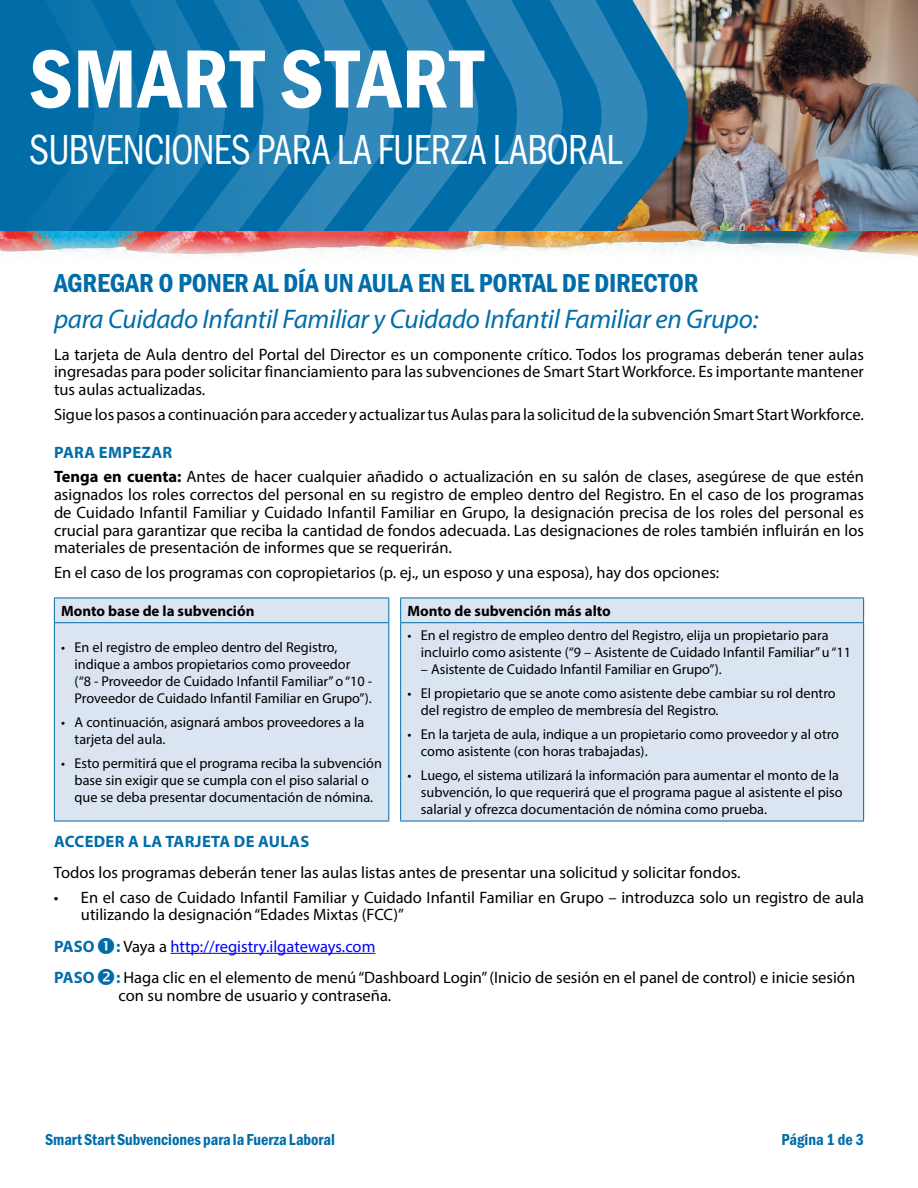
<style>
.page{position:relative;width:918px;height:1188px;background:#fff}
.page>*{position:absolute;margin:0;border:0;box-sizing:border-box;transform-origin:0 0}
.t1{font:85.5px "Franklin Gothic URW Con Dem";letter-spacing:.01em;color:#fff}
.t2{font:43.5px "Franklin Gothic URW Cond";letter-spacing:-.02em;color:#fff;scale:.9 1}
.t3{font:italic 27px "Myriad Pro";letter-spacing:-.01em;color:#006da9}
.t4{font:27px "Franklin Gothic URW Con Dem";letter-spacing:-.01em;color:#006da9}
.t5{font:16.5px/17.9px "Myriad Pro";color:#000}
.t6{font:16.5px "Franklin Gothic URW Con Dem";color:#006da9}
.t7{font:16.5px "Myriad Pro";color:#00f}
.t8{font:700 16.5px "Myriad Pro";letter-spacing:.02em;color:#006da9}
.t9{font:700 15px "Myriad Pro";color:#000}
.t10{font:14.25px/17.1px "Myriad Pro";color:#000}
.s1{font-weight:700;color:#006da9}
.s2{font-weight:700}
.s3{color:#000}
</style>
<div class="page">
<svg style="left:0;top:0;width:581px;height:224px;fill:#046faa"></svg>
<img style="left:581px;top:0;width:337px;height:224px">
<div style="left:0;top:224px;width:918px;height:145px;background:#000;opacity:.3"></div>
<img style="left:0;top:236px;width:918px;height:119px">
<div style="left:0;top:275px;width:917px;height:126px;background:#fff"></div>
<hr style="left:171px;top:953px;width:204px;height:1px;background:#00f">
<div style="left:55px;top:598px;width:808px;height:223px;background:#dbe4f1"></div>
<hr style="left:54px;top:598px;width:335px;height:1px;background:#006da9">
<svg style="left:54px;top:598px;width:1px;height:24px"></svg>
<svg style="left:388px;top:598px;width:1px;height:24px"></svg>
<hr style="left:400px;top:598px;width:464px;height:1px;background:#006da9">
<svg style="left:400px;top:598px;width:1px;height:24px"></svg>
<svg style="left:863px;top:598px;width:1px;height:24px"></svg>
<hr style="left:54px;top:622px;width:335px;height:1px;background:#006da9">
<hr style="left:54px;top:623px;width:1px;height:198px;background:#006da9">
<hr style="left:388px;top:623px;width:1px;height:198px;background:#006da9">
<hr style="left:400px;top:622px;width:464px;height:1px;background:#006da9">
<hr style="left:400px;top:623px;width:1px;height:198px;background:#006da9">
<hr style="left:863px;top:623px;width:1px;height:198px;background:#006da9">
<hr style="left:54px;top:821px;width:335px;height:1px;background:#006da9">
<hr style="left:400px;top:821px;width:464px;height:1px;background:#006da9">
<h1 class="t1" style="left:29px;top:22px;width:456px">SMART START</h1>
<h2 class="t2" style="left:29px;top:118px;width:660px">SUBVENCIONES PARA LA FUERZA LABORAL</h2>
<h3 class="t4" style="left:54px;top:265px;width:646px">AGREGAR O PONER AL DÍA UN AULA EN EL PORTAL DE DIRECTOR</h3>
<h3 class="t3" style="left:54px;top:302px;width:706px">para Cuidado Infantil Familiar y Cuidado Infantil Familiar en Grupo:</h3>
<p class="t5" style="left:54px;top:345px;width:812px;text-align:justify">La tarjeta de Aula dentro del Portal del Director es un componente crítico. Todos los programas deberán tener aulas ingresadas para poder solicitar financiamiento para las subvenciones de Smart Start Workforce. Es importante mantener tus aulas actualizadas.</p>
<p class="t5" style="left:54px;top:405px;width:812px">Sigue los pasos a continuación para acceder y actualizar tus Aulas para la solicitud de la subvención Smart Start Workforce.</p>
<p class="t5" style="left:54px;top:440px;width:812px;line-height:24.6px"><span class="s1">PARA EMPEZAR<br></span><span class="s2">Tenga en cuenta:</span> Antes de hacer cualquier añadido o actualización en su salón de clases, asegúrese de que estén</p>
<p class="t5" style="left:54px;top:485px;width:812px;text-align:justify">asignados los roles correctos del personal en su registro de empleo dentro del Registro. En el caso de los programas de Cuidado Infantil Familiar y Cuidado Infantil Familiar en Grupo, la designación precisa de los roles del personal es crucial para garantizar que reciba la cantidad de fondos adecuada. Las designaciones de roles también influirán en los materiales de presentación de informes que se requerirán.</p>
<p class="t5" style="left:54px;top:563px;width:667px">En el caso de los programas con copropietarios (p. ej., un esposo y una esposa), hay dos opciones:</p>
<p class="t9" style="left:61px;top:601px;width:195px">Monto base de la subvención</p>
<p class="t9" style="left:407px;top:601px;width:205px">Monto de subvención más alto</p>
<p class="t10" style="left:75px;top:639px;width:299px;text-indent:-13px">• En el registro de empleo dentro del Registro, indique a ambos propietarios como proveedor<br>(“8 - Proveedor de Cuidado Infantil Familiar” o “10 - Proveedor de Cuidado Infantil Familiar en Grupo”).</p>
<p class="t10" style="left:75px;top:714px;width:291px;text-indent:-13px">• A continuación, asignará ambos proveedores a la tarjeta del aula.</p>
<p class="t10" style="left:61px;top:755px;width:322px;text-align:center">• Esto permitirá que el programa reciba la subvención base sin exigir que se cumpla con el piso salarial o<br>que se deba presentar documentación de nómina.</p>
<p class="t10" style="left:421px;top:627px;width:432px;text-indent:-13px">• En el registro de empleo dentro del Registro, elija un propietario para incluirlo como asistente (“9 – Asistente de Cuidado Infantil Familiar” u “11</p>
<p class="t10" style="left:421px;top:661px;width:302px">– Asistente de Cuidado Infantil Familiar en Grupo”).</p>
<p class="t10" style="left:421px;top:685px;width:416px;text-indent:-13px">• El propietario que se anote como asistente debe cambiar su rol dentro del registro de empleo de membresía del Registro.</p>
<p class="t10" style="left:421px;top:726px;width:420px;text-indent:-13px">• En la tarjeta de aula, indique a un propietario como proveedor y al otro como asistente (con horas trabajadas).</p>
<p class="t10" style="left:421px;top:767px;width:423px;text-indent:-13px">• Luego, el sistema utilizará la información para aumentar el monto de la subvención, lo que requerirá que el programa pague al asistente el piso salarial y ofrezca documentación de nómina como prueba.</p>
<p class="t8" style="left:54px;top:830px;width:257px">ACCEDER A LA TARJETA DE AULAS</p>
<p class="t5" style="left:54px;top:863px;width:688px">Todos los programas deberán tener las aulas listas antes de presentar una solicitud y solicitar fondos.</p>
<p class="t5" style="left:81px;top:888px;width:785px;text-indent:-27px">• En el caso de Cuidado Infantil Familiar y Cuidado Infantil Familiar en Grupo – introduzca solo un registro de aula utilizando la designación “Edades Mixtas (FCC)”</p>
<p class="t8" style="left:54px;top:935px;width:42px">PASO</p>
<p class="t7" style="left:116px;top:936px;width:261px"><span class="s1">:</span> <span class="s3">Vaya a</span> http://registry.ilgateways.com</p>
<p class="t8" style="left:54px;top:967px;width:42px">PASO</p>
<p class="t5" style="left:116px;top:968px;width:741px"><span class="s1">:</span> Haga clic en el elemento de menú “Dashboard Login” (Inicio de sesión en el panel de control) e inicie sesión con su nombre de usuario y contraseña.</p>
<p class="t6" style="left:45px;top:1128px;width:292px">Smart Start Subvenciones para la Fuerza Laboral</p>
<p class="t6" style="left:781px;top:1128px;width:84px">Página 1 de 3</p>
</div>
